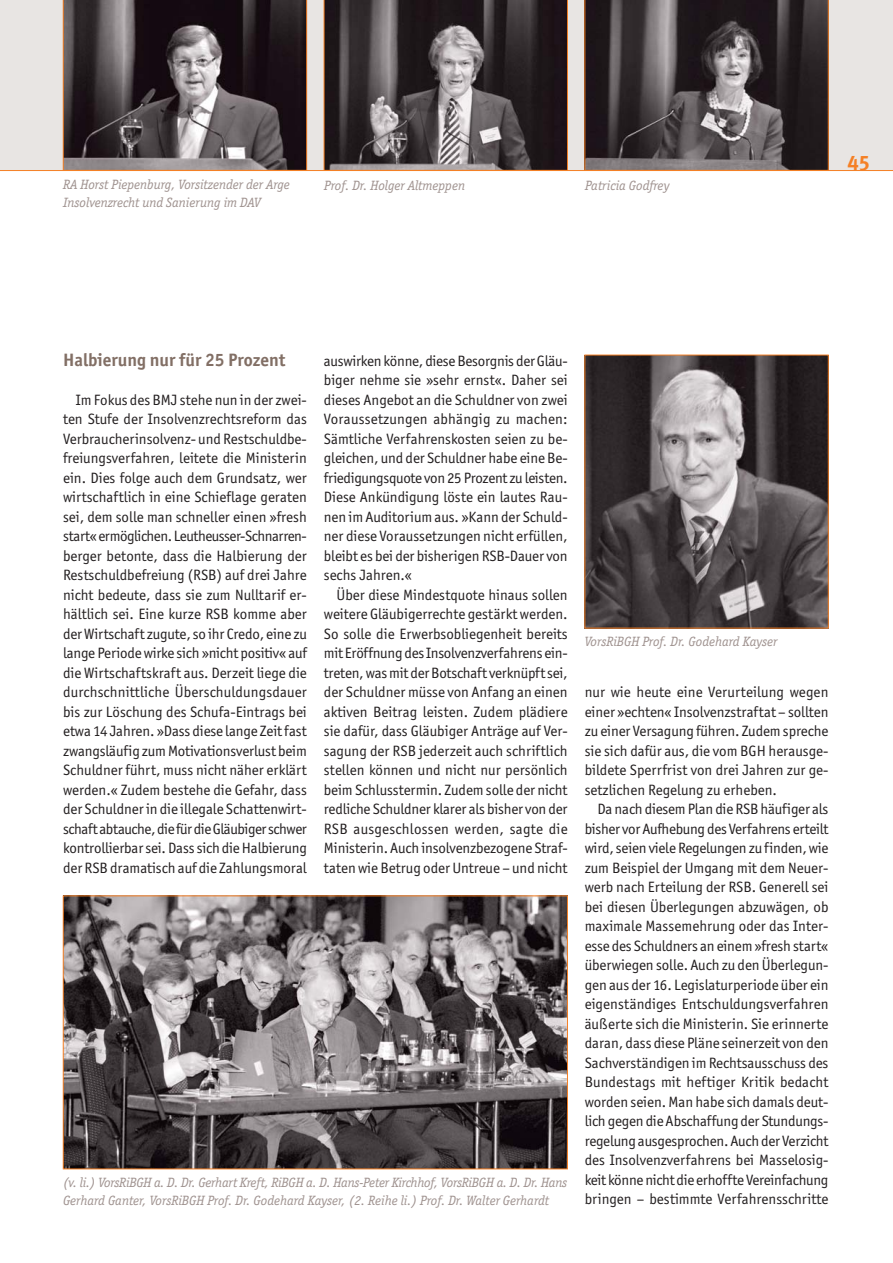
<style>
.page{position:relative;width:893px;height:1263px;background:#fff}
.page>*{position:absolute;margin:0;border:0;box-sizing:border-box;transform-origin:0 0}
.t1{font:21px "Meta Plus Bold Caps";color:#f58025}
.t2{font:700 18px "Officina Sans ITC Std";color:#826f65}
.t3{font:15px/19.5px "Officina Sans ITC Std";color:#231f20;text-align:justify}
.t4{font:italic 13.5px/18px "Officina Ser ITC Std";color:#9f928f}
</style>
<div class="page">
<div style="left:0;top:0;width:893px;height:171px;background:#e8e5e3"></div>
<img style="left:65px;top:898px;width:501px;height:269px">
<div style="left:63px;top:896px;width:505px;height:273px;border:1px solid #f58025"></div>
<svg style="left:63px;top:0;width:244px;height:170px;background:#4e4548"></svg>
<svg style="left:324px;top:0;width:244px;height:170px;background:#4d4648"></svg>
<svg style="left:585px;top:0;width:243px;height:170px;background:#494345"></svg>
<img style="left:587px;top:357px;width:239px;height:269px">
<hr style="left:0;top:170px;width:893px;height:1px;background:#f58025">
<p class="t4" style="left:63px;top:176px;width:228px">RA Horst Piepenburg, Vorsitzender der Arge<br>Insolvenzrecht und Sanierung im DAV</p>
<p class="t4" style="left:324px;top:177px;width:142px">Prof. Dr. Holger Altmeppen</p>
<p class="t4" style="left:585px;top:177px;width:86px">Patricia Godfrey</p>
<h1 class="t1" style="left:848px;top:151px;width:24px">45</h1>
<p class="t2" style="left:63px;top:351px;width:224px">Halbierung nur für 25 Prozent</p>
<p class="t3" style="left:63px;top:390px;width:245px;text-indent:13px">Im Fokus des BMJ stehe nun in der zwei&shy;ten Stufe der Insolvenzrechtsreform das Verbraucherinsolvenz- und Restschuldbe&shy;freiungsverfahren, leitete die Ministerin ein. Dies folge auch dem Grundsatz, wer wirtschaftlich in eine Schieflage geraten sei, dem solle man schneller einen »fresh start« ermöglichen. Leutheusser-Schnarren&shy;berger betonte, dass die Halbierung der Restschuldbefreiung (RSB) auf drei Jahre nicht bedeute, dass sie zum Nulltarif er&shy;hältlich sei. Eine kurze RSB komme aber der Wirtschaft zugute, so ihr Credo, eine zu lange Periode wirke sich »nicht positiv« auf die Wirtschaftskraft aus. Derzeit liege die durchschnittliche Überschuldungsdauer bis zur Löschung des Schufa-Eintrags bei etwa 14 Jahren. »Dass diese lange Zeit fast zwangsläufig zum Motivationsverlust beim Schuldner führt, muss nicht näher erklärt werden.« Zudem bestehe die Gefahr, dass der Schuldner in die illegale Schattenwirt&shy;schaft abtauche, die für die Gläubiger schwer kontrollierbar sei. Dass sich die Halbierung der RSB dramatisch auf die Zahlungsmoral</p>
<p class="t3" style="left:324px;top:351px;width:245px">auswirken könne, diese Besorgnis der Gläu&shy;biger nehme sie »sehr ernst«. Daher sei dieses Angebot an die Schuldner von zwei Voraussetzungen abhängig zu machen:<br>Sämtliche Verfahrenskosten seien zu be&shy;gleichen, und der Schuldner habe eine Be&shy;friedigungsquote von 25 Prozent zu leisten.<br>Diese Ankündigung löste ein lautes Rau&shy;nen im Auditorium aus. »Kann der Schuld&shy;ner diese Voraussetzungen nicht erfüllen, bleibt es bei der bisherigen RSB-Dauer von sechs Jahren.«</p>
<p class="t3" style="left:324px;top:585px;width:245px;text-indent:13px">Über diese Mindestquote hinaus sollen weitere Gläubigerrechte gestärkt werden.<br>So solle die Erwerbsobliegenheit bereits mit Eröffnung des Insolvenzverfahrens ein&shy;treten, was mit der Botschaft verknüpft sei, der Schuldner müsse von Anfang an einen aktiven Beitrag leisten. Zudem plädiere sie dafür, dass Gläubiger Anträge auf Ver&shy;sagung der RSB jederzeit auch schriftlich stellen können und nicht nur persönlich beim Schlusstermin. Zudem solle der nicht redliche Schuldner klarer als bisher von der RSB ausgeschlossen werden, sagte die Ministerin. Auch insolvenzbezogene Straf&shy;taten wie Betrug oder Untreue – und nicht</p>
<p class="t4" style="left:63px;top:1174px;width:506px">(v. li.) VorsRiBGH a. D. Dr. Gerhart Kreft, RiBGH a. D. Hans-Peter Kirchhof, VorsRiBGH a. D. Dr. Hans<br>Gerhard Ganter, VorsRiBGH Prof. Dr. Godehard Kayser, (2. Reihe li.) Prof. Dr. Walter Gerhardt</p>
<p class="t4" style="left:585px;top:633px;width:194px">VorsRiBGH Prof. Dr. Godehard Kayser</p>
<p class="t3" style="left:585px;top:683px;width:245px">nur wie heute eine Verurteilung wegen einer »echten« Insolvenzstraftat – sollten zu einer Versagung führen. Zudem spreche sie sich dafür aus, die vom BGH herausge&shy;bildete Sperrfrist von drei Jahren zur ge&shy;setzlichen Regelung zu erheben.</p>
<p class="t3" style="left:585px;top:800px;width:245px;text-indent:13px">Da nach diesem Plan die RSB häufiger als bisher vor Aufhebung des Verfahrens erteilt wird, seien viele Regelungen zu finden, wie zum Beispiel der Umgang mit dem Neuer&shy;werb nach Erteilung der RSB. Generell sei bei diesen Überlegungen abzuwägen, ob maximale Massemehrung oder das Inter&shy;esse des Schuldners an einem »fresh start« überwiegen solle. Auch zu den Überlegun&shy;gen aus der 16. Legislaturperiode über ein eigenständiges Entschuldungsverfahren äußerte sich die Ministerin. Sie erinnerte daran, dass diese Pläne seinerzeit von den Sachverständigen im Rechtsausschuss des Bundestags mit heftiger Kritik bedacht worden seien. Man habe sich damals deut&shy;lich gegen die Abschaffung der Stundungs&shy;regelung ausgesprochen. Auch der Verzicht des Insolvenzverfahrens bei Masselosig&shy;keit könne nicht die erhoffte Vereinfachung bringen – bestimmte Verfahrensschritte</p>
</div>
